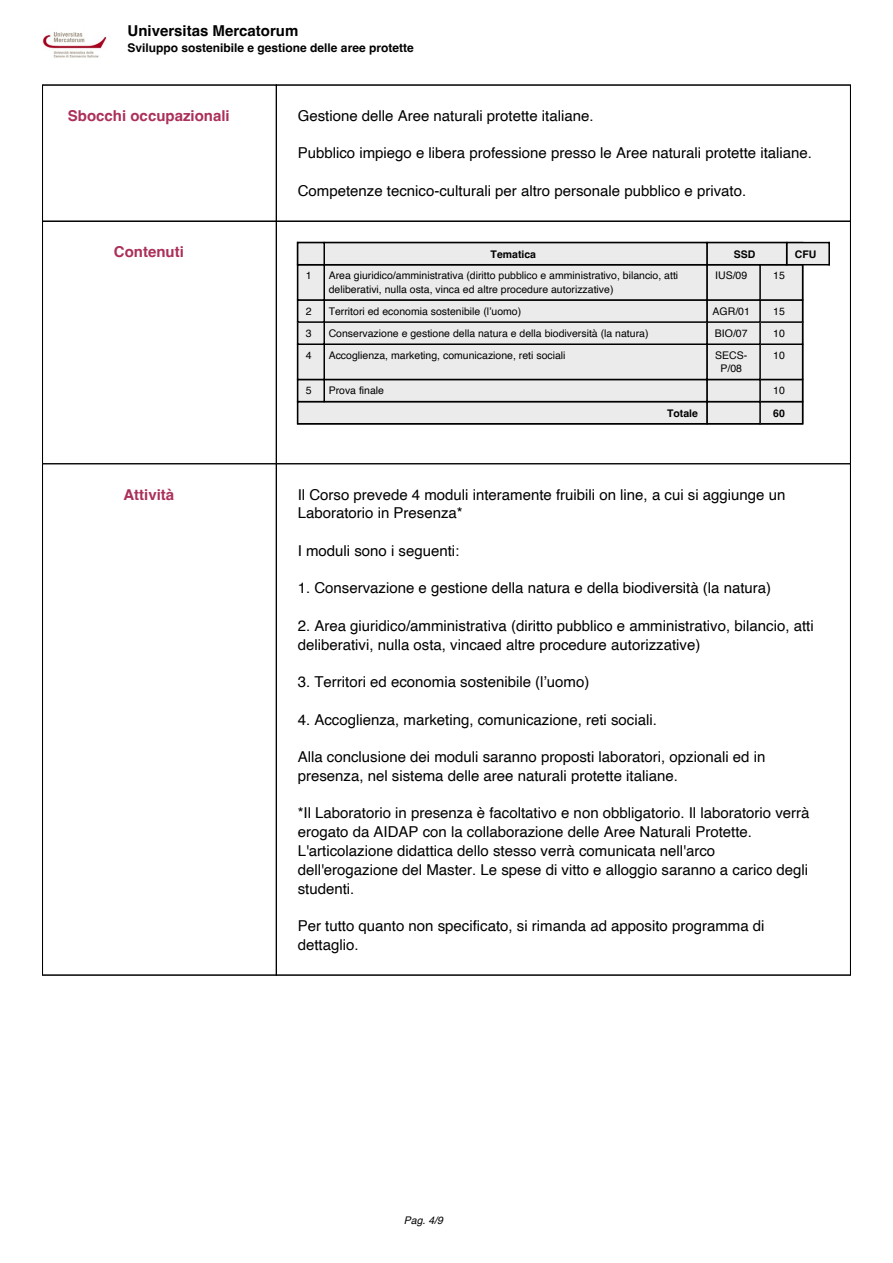
<style>
.page{position:relative;width:893px;height:1263px;background:#fff}
.page>*{position:absolute;margin:0;border:0;box-sizing:border-box;transform-origin:0 0}
.t1{font:15px/18.8px "Helvetica";color:#000}
.t2{font:700 15px "Helvetica";color:#ac3059}
.t3{font:700 15px "Helvetica";color:#000}
.t4{font:700 12px "Helvetica";color:#000}
.t5{font:10.5px/13.2px "Helvetica";color:#000}
.t6{font:700 10.5px "Helvetica";color:#000}
.t7{font:italic 10.5px "Helvetica";color:#000}
</style>
<div class="page">
<img style="left:43px;top:32px;width:63px;height:26px">
<div style="left:42px;top:85px;width:235px;height:137px;border:1px solid #000"></div>
<div style="left:276px;top:85px;width:575px;height:137px;border:1px solid #000"></div>
<div style="left:42px;top:221px;width:235px;height:243px;border:1px solid #000"></div>
<div style="left:42px;top:463px;width:235px;height:512px;border:1px solid #000"></div>
<div style="left:760px;top:402px;width:43px;height:22px;background:#ebebeb"></div>
<div style="left:759px;top:401px;width:44px;height:23px;border:2px solid #000"></div>
<div style="left:707px;top:402px;width:53px;height:22px;background:#ebebeb"></div>
<div style="left:706px;top:401px;width:55px;height:23px;border:2px solid #000"></div>
<div style="left:298px;top:402px;width:409px;height:22px;background:#ebebeb"></div>
<div style="left:297px;top:401px;width:411px;height:23px;border:2px solid #000"></div>
<div style="left:760px;top:379px;width:43px;height:23px;background:#ebebeb"></div>
<div style="left:759px;top:379px;width:44px;height:23px;border:2px solid #000"></div>
<div style="left:707px;top:379px;width:53px;height:23px;background:#ebebeb"></div>
<div style="left:706px;top:379px;width:55px;height:23px;border:2px solid #000"></div>
<div style="left:324px;top:379px;width:383px;height:23px;background:#ebebeb"></div>
<div style="left:323px;top:379px;width:385px;height:23px;border:2px solid #000"></div>
<div style="left:298px;top:379px;width:26px;height:23px;background:#ebebeb"></div>
<div style="left:297px;top:379px;width:28px;height:23px;border:2px solid #000"></div>
<div style="left:760px;top:344px;width:43px;height:35px;background:#ebebeb"></div>
<div style="left:759px;top:343px;width:44px;height:37px;border:2px solid #000"></div>
<div style="left:707px;top:344px;width:53px;height:35px;background:#ebebeb"></div>
<div style="left:706px;top:343px;width:55px;height:37px;border:2px solid #000"></div>
<div style="left:324px;top:344px;width:383px;height:35px;background:#ebebeb"></div>
<div style="left:323px;top:343px;width:385px;height:37px;border:2px solid #000"></div>
<div style="left:298px;top:344px;width:26px;height:35px;background:#ebebeb"></div>
<div style="left:297px;top:343px;width:28px;height:37px;border:2px solid #000"></div>
<div style="left:760px;top:322px;width:43px;height:22px;background:#ebebeb"></div>
<div style="left:759px;top:321px;width:44px;height:24px;border:2px solid #000"></div>
<div style="left:707px;top:322px;width:53px;height:22px;background:#ebebeb"></div>
<div style="left:706px;top:321px;width:55px;height:24px;border:2px solid #000"></div>
<div style="left:324px;top:322px;width:383px;height:22px;background:#ebebeb"></div>
<div style="left:323px;top:321px;width:385px;height:24px;border:2px solid #000"></div>
<div style="left:298px;top:322px;width:26px;height:22px;background:#ebebeb"></div>
<div style="left:297px;top:321px;width:28px;height:24px;border:2px solid #000"></div>
<div style="left:760px;top:300px;width:43px;height:22px;background:#ebebeb"></div>
<div style="left:759px;top:299px;width:44px;height:24px;border:2px solid #000"></div>
<div style="left:707px;top:300px;width:53px;height:22px;background:#ebebeb"></div>
<div style="left:706px;top:299px;width:55px;height:24px;border:2px solid #000"></div>
<div style="left:324px;top:300px;width:383px;height:22px;background:#ebebeb"></div>
<div style="left:323px;top:299px;width:385px;height:24px;border:2px solid #000"></div>
<div style="left:298px;top:300px;width:26px;height:22px;background:#ebebeb"></div>
<div style="left:297px;top:299px;width:28px;height:24px;border:2px solid #000"></div>
<div style="left:760px;top:265px;width:43px;height:35px;background:#ebebeb"></div>
<div style="left:759px;top:264px;width:44px;height:37px;border:2px solid #000"></div>
<div style="left:707px;top:265px;width:53px;height:35px;background:#ebebeb"></div>
<div style="left:706px;top:264px;width:55px;height:37px;border:2px solid #000"></div>
<div style="left:324px;top:265px;width:383px;height:35px;background:#ebebeb"></div>
<div style="left:323px;top:264px;width:385px;height:37px;border:2px solid #000"></div>
<div style="left:298px;top:265px;width:26px;height:35px;background:#ebebeb"></div>
<div style="left:297px;top:264px;width:28px;height:37px;border:2px solid #000"></div>
<div style="left:787px;top:243px;width:42px;height:22px;background:#ebebeb"></div>
<div style="left:786px;top:242px;width:44px;height:23px;border:2px solid #000"></div>
<div style="left:707px;top:243px;width:80px;height:22px;background:#ebebeb"></div>
<div style="left:706px;top:242px;width:81px;height:23px;border:2px solid #000"></div>
<div style="left:324px;top:243px;width:383px;height:22px;background:#ebebeb"></div>
<div style="left:323px;top:242px;width:385px;height:23px;border:2px solid #000"></div>
<div style="left:298px;top:243px;width:26px;height:22px;background:#ebebeb"></div>
<div style="left:297px;top:242px;width:28px;height:23px;border:2px solid #000"></div>
<p class="t3" style="left:128px;top:22px;width:172px">Universitas Mercatorum</p>
<p class="t4" style="left:128px;top:40px;width:288px">Sviluppo sostenibile e gestione delle aree protette</p>
<p class="t2" style="left:68px;top:107px;width:163px">Sbocchi occupazionali</p>
<p class="t1" style="left:298px;top:107px;width:297px">Gestione delle Aree naturali protette italiane.</p>
<p class="t1" style="left:298px;top:144px;width:516px">Pubblico impiego e libera professione presso le Aree naturali protette italiane.</p>
<p class="t1" style="left:298px;top:182px;width:450px">Competenze tecnico-culturali per altro personale pubblico e privato.</p>
<p class="t2" style="left:114px;top:243px;width:71px">Contenuti</p>
<p class="t6" style="left:491px;top:247px;width:47px">Tematica</p>
<p class="t6" style="left:734px;top:247px;width:23px">SSD</p>
<p class="t6" style="left:795px;top:247px;width:23px">CFU</p>
<p class="t5" style="left:306px;top:269px;width:7px">1</p>
<p class="t5" style="left:329px;top:269px;width:351px">Area giuridico/amministrativa (diritto pubblico e amministrativo, bilancio, atti deliberativi, nulla osta, vinca ed altre procedure autorizzative)</p>
<p class="t5" style="left:715px;top:269px;width:34px">IUS/09</p>
<p class="t5" style="left:773px;top:269px;width:13px">15</p>
<p class="t5" style="left:306px;top:305px;width:7px">2</p>
<p class="t5" style="left:329px;top:305px;width:194px">Territori ed economia sostenibile (lʼuomo)</p>
<p class="t5" style="left:713px;top:305px;width:39px">AGR/01</p>
<p class="t5" style="left:773px;top:305px;width:13px">15</p>
<p class="t5" style="left:306px;top:327px;width:7px">3</p>
<p class="t5" style="left:329px;top:327px;width:321px">Conservazione e gestione della natura e della biodiversità (la natura)</p>
<p class="t5" style="left:715px;top:327px;width:34px">BIO/07</p>
<p class="t5" style="left:773px;top:327px;width:13px">10</p>
<p class="t5" style="left:306px;top:349px;width:7px">4</p>
<p class="t5" style="left:329px;top:349px;width:238px">Accoglienza, marketing, comunicazione, reti sociali</p>
<p class="t5" style="left:715px;top:349px;width:34px;text-align:center">SECS-<br>P/08</p>
<p class="t5" style="left:773px;top:349px;width:13px">10</p>
<p class="t5" style="left:306px;top:384px;width:7px">5</p>
<p class="t5" style="left:329px;top:384px;width:57px">Prova finale</p>
<p class="t5" style="left:773px;top:384px;width:13px">10</p>
<p class="t6" style="left:667px;top:406px;width:32px">Totale</p>
<p class="t6" style="left:773px;top:406px;width:13px">60</p>
<p class="t2" style="left:123px;top:485px;width:52px">Attività</p>
<p class="t1" style="left:298px;top:485px;width:489px">Il Corso prevede 4 moduli interamente fruibili on line, a cui si aggiunge un<br>Laboratorio in Presenza*</p>
<p class="t1" style="left:298px;top:542px;width:163px">I moduli sono i seguenti:</p>
<p class="t1" style="left:298px;top:579px;width:475px">1. Conservazione e gestione della natura e della biodiversità (la natura)</p>
<p class="t1" style="left:298px;top:617px;width:517px">2. Area giuridico/amministrativa (diritto pubblico e amministrativo, bilancio, atti deliberativi, nulla osta, vincaed altre procedure autorizzative)</p>
<p class="t1" style="left:298px;top:673px;width:293px">3. Territori ed economia sostenibile (lʼuomo)</p>
<p class="t1" style="left:298px;top:710px;width:361px">4. Accoglienza, marketing, comunicazione, reti sociali.</p>
<p class="t1" style="left:298px;top:748px;width:469px">Alla conclusione dei moduli saranno proposti laboratori, opzionali ed in presenza, nel sistema delle aree naturali protette italiane.</p>
<p class="t1" style="left:298px;top:804px;width:513px">*Il Laboratorio in presenza è facoltativo e non obbligatorio. Il laboratorio verrà erogato da AIDAP con la collaborazione delle Aree Naturali Protette.<br>L'articolazione didattica dello stesso verrà comunicata nell'arco dell'erogazione del Master. Le spese di vitto e alloggio saranno a carico degli studenti.</p>
<p class="t1" style="left:298px;top:917px;width:468px">Per tutto quanto non specificato, si rimanda ad apposito programma di dettaglio.</p>
<p class="t7" style="left:404px;top:1212px;width:41px">Pag. 4/9</p>
</div>
